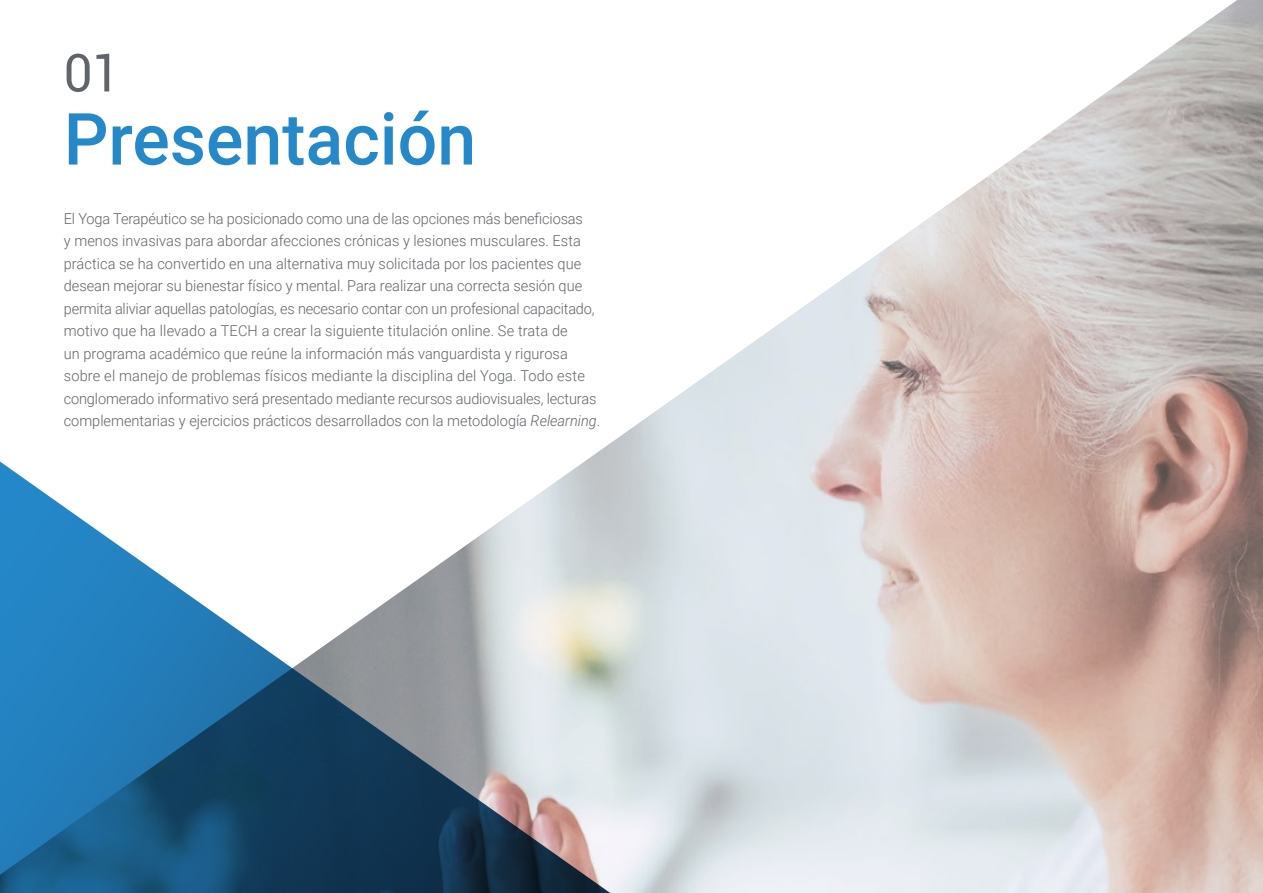
<style>
.page{position:relative;width:1263px;height:893px;background:#fff}
.page>*{position:absolute;margin:0;border:0;box-sizing:border-box;transform-origin:0 0}
.t1{font:500 72px "Roboto";color:#2488c9}
.t2{font:52.5px "Roboto";color:#61646a}
.t3{font:300 15px/22.5px "Roboto";color:#61646a}
.s1{font-style:italic}
</style>
<div class="page">
<img style="left:607px;top:0;width:656px;height:893px">
<svg style="left:0;top:446px;width:640px;height:447px"></svg>
<h2 class="t2" style="left:64px;top:36px;width:58px">01</h2>
<h1 class="t1" style="left:64px;top:89px;width:414px">Presentación</h1>
<p class="t3" style="left:64px;top:207px;width:538px">El Yoga Terapéutico se ha posicionado como una de las opciones más beneficiosas<br>y menos invasivas para abordar afecciones crónicas y lesiones musculares. Esta práctica se ha convertido en una alternativa muy solicitada por los pacientes que desean mejorar su bienestar físico y mental. Para realizar una correcta sesión que permita aliviar aquellas patologías, es necesario contar con un profesional capacitado, motivo que ha llevado a TECH a crear la siguiente titulación online. Se trata de<br>un programa académico que reúne la información más vanguardista y rigurosa sobre el manejo de problemas físicos mediante la disciplina del Yoga. Todo este conglomerado informativo será presentado mediante recursos audiovisuales, lecturas complementarias y ejercicios prácticos desarrollados con la metodología <span class="s1">Relearning</span>.</p>
</div>
